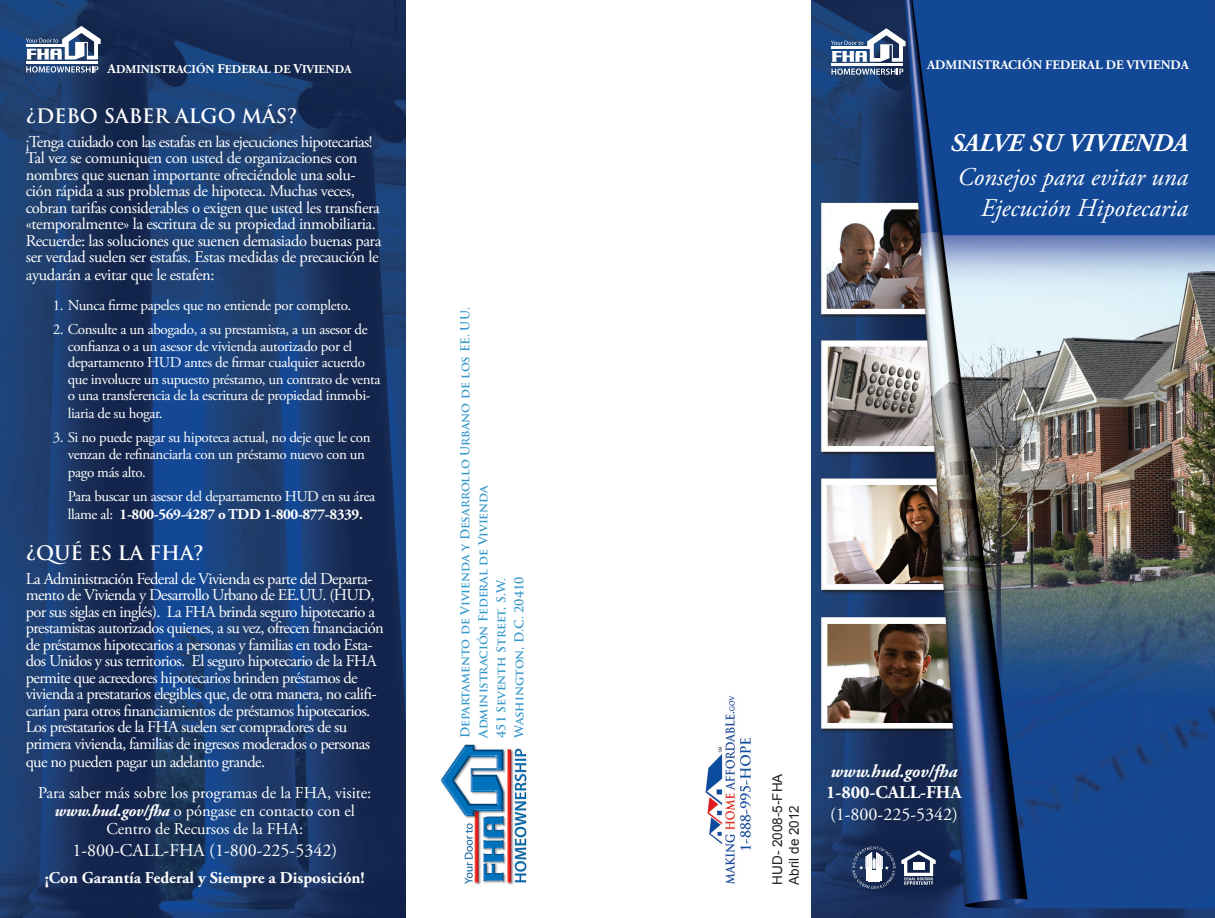
<style>
.page{position:relative;width:1215px;height:918px;background:#fff}
.page>*{position:absolute;margin:0;border:0;box-sizing:border-box;transform-origin:0 0}
.t1{font:italic 25.5px "Adobe Garamond Pro";color:#fff}
.t2{font:italic 700 25.5px "Adobe Garamond Pro";color:#fff}
.t3{font:700 19.5px "Trajan Pro";letter-spacing:-.005em;color:#fff}
.t4{font:18px "Adobe Garamond Pro";color:#fff}
.t5{font:italic 700 18px "Adobe Garamond Pro";color:#fff}
.t6{font:700 18px "Adobe Garamond Pro";color:#fff}
.t7{font:16.5px/16.5px "Adobe Garamond Pro";letter-spacing:-.04em;color:#fff}
.t8{font:16.5px "Adobe Garamond Pro";letter-spacing:-.005em;color:#fff}
.t9{font:700 16.5px "Adobe Garamond Pro";color:#fff}
.t10{font:15px/16.5px "Adobe Garamond Pro";letter-spacing:-.025em;color:#fff}
.t11{font:13.5px "Arial";color:#231f20}
.t12{font:700 13.05px "Adobe Garamond Pro";color:#fff}
.t13{font:700 12px "Trajan Pro";color:#3498ca}
.t14{font:700 12px "Adobe Garamond Pro";color:#fff}
.s1{font-size:13.5px}
.s2{font-family:"Times New Roman";font-weight:400;font-size:18px}
.s3{font-weight:700}
.s4{font-size:15px}
.s5{font-weight:700;font-style:italic}
</style>
<div class="page">
<img style="left:811px;top:0;width:404px;height:918px">
<img style="left:0;top:0;width:406px;height:918px">
<hr style="left:26px;top:61px;width:72px;height:3px;background:#fff">
<svg style="left:26px;top:66px;width:72px;height:7px"></svg>
<svg style="left:26px;top:26px;width:75px;height:34px"></svg>
<hr style="left:831px;top:64px;width:72px;height:2px;background:#fff">
<svg style="left:832px;top:69px;width:71px;height:6px"></svg>
<svg style="left:831px;top:28px;width:75px;height:34px"></svg>
<img style="left:440px;top:744px;width:87px;height:141px">
<svg style="left:852px;top:847px;width:84px;height:42px"></svg>
<img style="left:705px;top:695px;width:46px;height:189px">
<p class="t14" style="left:108px;top:62px;width:246px"><span class="s1">A</span>DMINISTRACIÓN <span class="s1">F</span>EDERAL DE <span class="s1">V</span>IVIENDA</p>
<p class="t12" style="left:927px;top:57px;width:264px">ADMINISTRACIÓN FEDERAL DE VIVIENDA</p>
<p class="t3" style="left:26px;top:103px;width:275px">¿DEBO SABER ALGO MÁS?<span class="s2">  </span></p>
<p class="t7" style="left:26px;top:134px;width:357px">¡Tenga cuidado con las estafas en las ejecuciones hipotecarias!<br>Tal vez se comuniquen con usted de organizaciones con nombres que suenan importante ofreciéndole una solu&shy;ción rápida a sus problemas de hipoteca. Muchas veces, cobran tarifas considerables o exigen que usted les transfiera «temporalmente» la escritura de su propiedad inmobiliaria.<br>Recuerde: las soluciones que suenen demasiado buenas para ser verdad suelen ser estafas. Estas medidas de precaución le</p>
<p class="t7" style="left:26px;top:267px;width:190px">ayudarán a evitar que le estafen:</p>
<p class="t10" style="left:53px;top:298px;width:301px">1. Nunca firme papeles que no entiende por completo.  </p>
<p class="t10" style="left:68px;top:322px;width:314px;text-indent:-15px">2. Consulte a un abogado, a su prestamista, a un asesor de confianza o a un asesor de vivienda autorizado por el departamento HUD antes de firmar cualquier acuerdo que involucre un supuesto préstamo, un contrato de venta o una transferencia de la escritura de propiedad inmobi-</p>
<p class="t10" style="left:68px;top:406px;width:98px">liaria de su hogar.  </p>
<p class="t10" style="left:68px;top:430px;width:304px;text-indent:-15px">3. Si no puede pagar su hipoteca actual, no deje que le con venzan de refinanciarla con un préstamo nuevo con un</p>
<p class="t10" style="left:68px;top:464px;width:80px">pago más alto.</p>
<p class="t10" style="left:68px;top:487px;width:309px;line-height:18px">Para buscar un asesor del departamento HUD en su área llame al:   <span class="s3">1-800-569-4287 o TDD 1-800-877-8339.  </span></p>
<p class="t3" style="left:26px;top:541px;width:183px">¿QUÉ ES LA FHA?  </p>
<p class="t7" style="left:26px;top:571px;width:359px">La Administración Federal de Vivienda es parte del Departa&shy;mento de Vivienda y Desarrollo Urbano de EE.UU. (HUD, por sus siglas en inglés). La FHA brinda seguro hipotecario a prestamistas autorizados quienes, a su vez, ofrecen financiación de préstamos hipotecarios a personas y familias en todo Esta&shy;dos Unidos y sus territorios. El seguro hipotecario de la FHA permite que acreedores hipotecarios brinden préstamos de vivienda a prestatarios elegibles que, de otra manera, no califi&shy;carían para otros financiamientos de préstamos hipotecarios.<br>Los prestatarios de la FHA suelen ser compradores de su primera vivienda, familias de ingresos moderados o personas</p>
<p class="t7" style="left:26px;top:754px;width:242px">que no pueden pagar un adelanto grande.<span class="s4">  </span></p>
<p class="t8" style="left:38px;top:783px;width:339px">Para saber más sobre los programas de la FHA, visite:   </p>
<p class="t8" style="left:55px;top:801px;width:308px"><span class="s5">www.hud.gov/fha</span> o póngase en contacto con el   </p>
<p class="t8" style="left:106px;top:819px;width:200px">Centro de Recursos de la FHA:  </p>
<p class="t4" style="left:72px;top:839px;width:266px">1-800-CALL-FHA (1-800-225-5342)</p>
<p class="t9" style="left:45px;top:868px;width:322px">¡Con Garantía Federal y Siempre a Disposición!</p>
<p class="t13" style="left:458px;top:738px;width:432px;rotate:-90deg">Departamento de Vivienda y Desarrollo Urbano de los EE. UU.</p>
<p class="t13" style="left:476px;top:738px;width:255px;rotate:-90deg">Administración Federal de Vivienda</p>
<p class="t13" style="left:494px;top:738px;width:161px;rotate:-90deg">451 Seventh Street, S.W.</p>
<p class="t13" style="left:512px;top:738px;width:163px;rotate:-90deg">Washington, D.C. 20410</p>
<p class="t2" style="left:950px;top:128px;width:239px">SALVE SU VIVIENDA</p>
<p class="t1" style="left:957px;top:162px;width:232px">Consejos para evitar una</p>
<p class="t1" style="left:981px;top:192px;width:209px">Ejecución Hipotecaria</p>
<p class="t11" style="left:769px;top:885px;width:113px;rotate:-90deg">HUD- 2008-5-FHA</p>
<p class="t11" style="left:785px;top:885px;width:81px;rotate:-90deg">Abril de 2012</p>
<p class="t5" style="left:831px;top:761px;width:130px">www.hud.gov/fha  </p>
<p class="t6" style="left:826px;top:782px;width:138px">1-800-CALL-FHA   </p>
<p class="t4" style="left:830px;top:803px;width:129px">(1-800-225-5342)</p>
</div>
